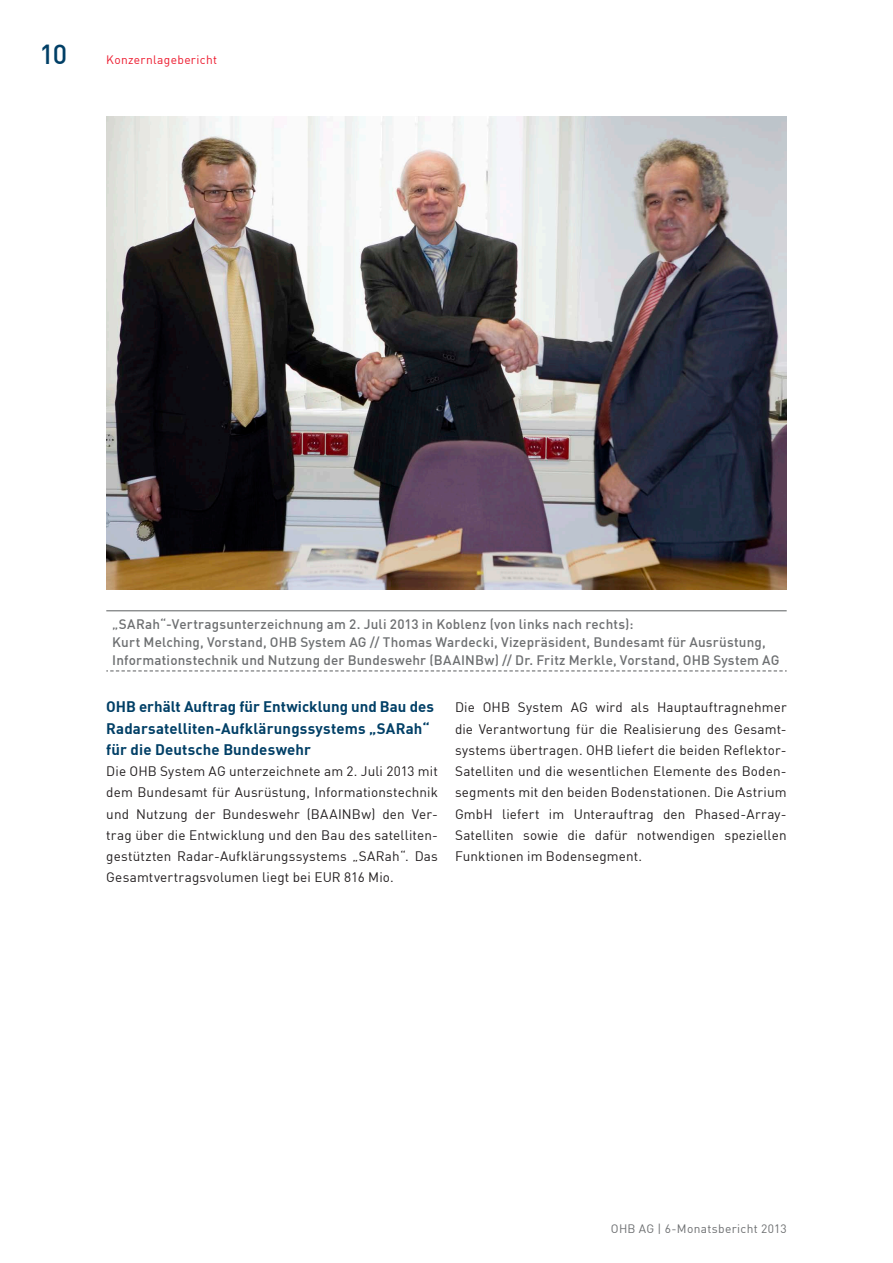
<style>
.page{position:relative;width:893px;height:1263px;background:#fff}
.page>*{position:absolute;margin:0;border:0;box-sizing:border-box;transform-origin:0 0}
.t1{font:27px "DIN Medium";color:#003f66}
.t2{font:15px/21.3px "DIN Bold";letter-spacing:.01em;color:#003f66}
.t3{font:13.5px/21.3px "DIN";letter-spacing:.01em;color:#231f20;text-align:justify}
.t4{font:13.5px/18px "DIN Medium";letter-spacing:.01em;color:#6d6f71}
.t5{font:12px "DIN";letter-spacing:.025em;color:#6d6f71}
.t6{font:12px "DIN";letter-spacing:.025em;color:#ed1b2f}
</style>
<div class="page">
<img style="left:106px;top:117px;width:681px;height:473px">
<hr style="left:106px;top:610px;width:681px;height:1px;background:#6d6f71">
<svg style="left:106px;top:670px;width:681px;height:1px"></svg>
<h1 class="t1" style="left:39px;top:37px;width:29px">10</h1>
<p class="t6" style="left:106px;top:52px;width:112px">Konzernlagebericht</p>
<p class="t4" style="left:112px;top:614px;width:669px">„SARah“-Vertragsunterzeichnung am 2. Juli 2013 in Koblenz (von links nach rechts):<br>Kurt Melching, Vorstand, OHB System AG // Thomas Wardecki, Vizepräsident, Bundesamt für Ausrüstung,<br>Informationstechnik und Nutzung der Bundeswehr (BAAINBw) // Dr. Fritz Merkle, Vorstand, OHB System AG</p>
<p class="t2" style="left:106px;top:695px;width:329px">OHB erhält Auftrag für Entwicklung und Bau des<br>Radarsatelliten-Aufklärungssystems „SARah“ für die Deutsche Bundeswehr</p>
<p class="t3" style="left:106px;top:760px;width:333px">Die OHB System AG unterzeichnete am 2. Juli 2013 mit dem Bundesamt für Ausrüstung, Informationstechnik und Nutzung der Bundeswehr (BAAINBw) den Ver&shy;trag über die Entwicklung und den Bau des satelliten&shy;gestützten Radar-Aufklärungssystems „SARah“. Das Gesamtvertragsvolumen liegt bei EUR 816 Mio.</p>
<p class="t3" style="left:455px;top:696px;width:333px">Die OHB System AG wird als Hauptauftragnehmer die Verantwortung für die Realisierung des Gesamt&shy;systems übertragen. OHB liefert die beiden Reflektor-Satelliten und die wesentlichen Elemente des Boden&shy;segments mit den beiden Bodenstationen. Die Astrium GmbH liefert im Unterauftrag den Phased-Array-Satelliten sowie die dafür notwendigen speziellen Funktionen im Bodensegment.</p>
<p class="t5" style="left:611px;top:1221px;width:177px">OHB AG | 6-Monatsbericht 2013</p>
</div>
